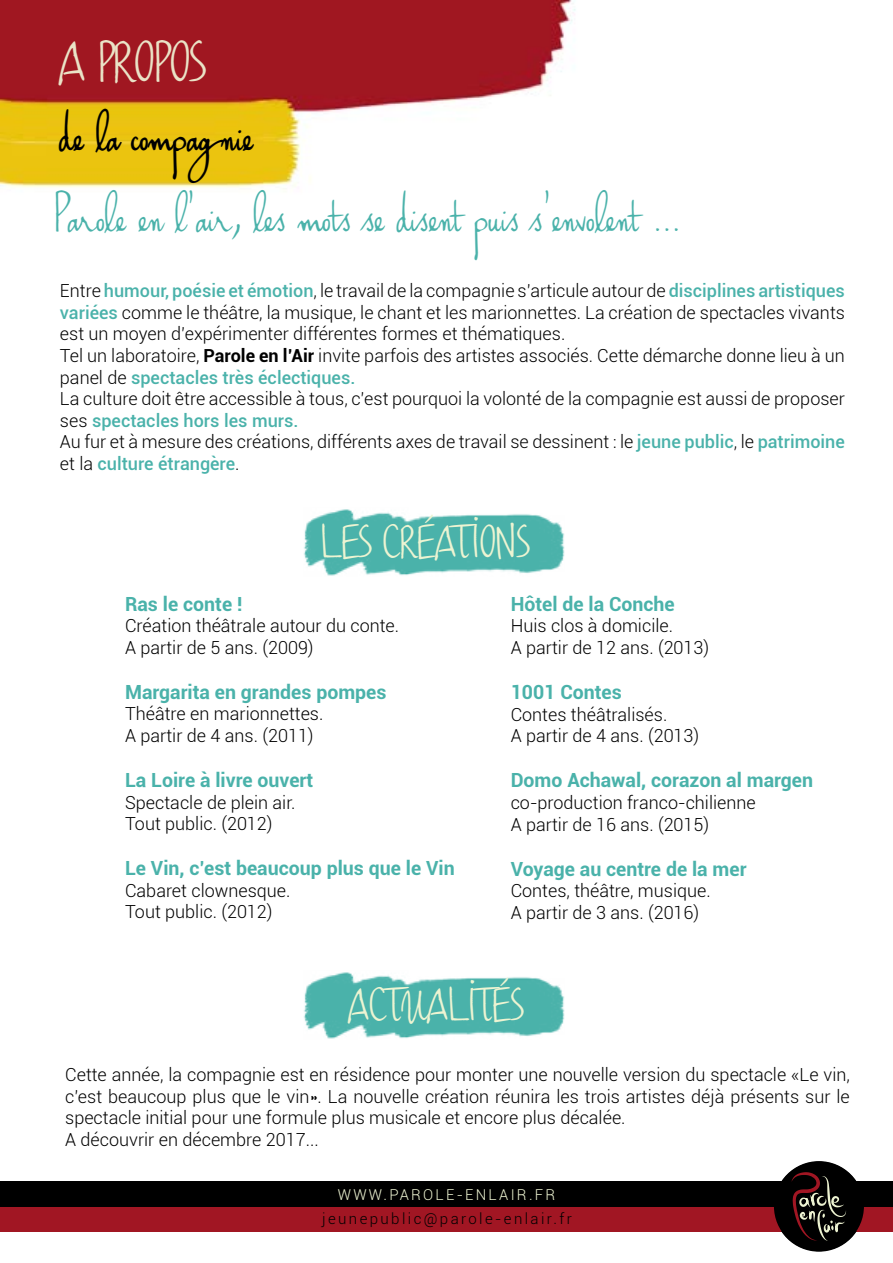
<style>
.page{position:relative;width:893px;height:1263px;background:#fff}
.page>*{position:absolute;margin:0;border:0;box-sizing:border-box;transform-origin:0 0}
.t1{font:45px "Haiku's Scriptv.09";color:#4ab2aa}
.t2{font:700 45px "Haiku's Scriptv.09";color:#000}
.t3{font:700 45px "Haiku's Scriptv.09";color:#eae3c7}
.t4{font:700 36px "Haiku's Scriptv.09";color:#edf4d2}
.t5{font:700 19.5px "Roboto";color:#4ab2aa}
.t6{font:300 18px/21.6px "Roboto";color:#000}
.t7{font:300 15px "Roboto";letter-spacing:.16em;color:#000}
.t8{font:300 15px "Roboto";letter-spacing:.15em;color:#edf3d1}
.s1{font-weight:500;color:#4ab2aa}
.s2{font-weight:700}
</style>
<div class="page">
<img style="left:0;top:0;width:576px;height:188px">
<div style="left:0;top:1205px;width:893px;height:26px;background:#a11623"></div>
<div style="left:0;top:1181px;width:893px;height:25px;background:#000"></div>
<div style="left:774px;top:1161px;width:90px;height:90px;background:#000;border-radius:50%"></div>
<svg style="left:791px;top:1172px;width:55px;height:69px"></svg>
<img style="left:304px;top:972px;width:261px;height:67px">
<img style="left:304px;top:509px;width:261px;height:67px">
<h1 class="t3" style="left:60px;top:39px;width:149px">A PROPOS</h1>
<h1 class="t2" style="left:60px;top:108px;width:195px">de la compagnie</h1>
<h1 class="t1" style="left:54px;top:190px;width:628px">Parole en l'air, les mots se disent puis s'envolent ...</h1>
<p class="t6" style="left:60px;top:279px;width:786px">Entre <span class="s1">humour, poésie et émotion</span>, le travail de la compagnie s’articule autour de <span class="s1">disciplines artistiques variées</span> comme le théâtre, la musique, le chant et les marionnettes. La création de spectacles vivants est un moyen d’expérimenter différentes formes et thématiques.<br>Tel un laboratoire, <span class="s2">Parole en l’Air</span> invite parfois des artistes associés. Cette démarche donne lieu à un panel de <span class="s1">spectacles très éclectiques.<br></span>La culture doit être accessible à tous, c’est pourquoi la volonté de la compagnie est aussi de proposer ses <span class="s1">spectacles hors les murs.<br></span>Au fur et à mesure des créations, différents axes de travail se dessinent : le <span class="s1">jeune public</span>, le <span class="s1">patrimoine </span>et la <span class="s1">culture étrangère</span>.</p>
<h2 class="t4" style="left:322px;top:524px;width:211px">LES CRÉATIONS</h2>
<p class="t5" style="left:125px;top:590px;width:119px">Ras le conte !</p>
<p class="t6" style="left:125px;top:614px;width:276px">Création théâtrale autour du conte.<br>A partir de 5 ans. (2009)</p>
<p class="t5" style="left:125px;top:678px;width:263px">Margarita en grandes pompes</p>
<p class="t6" style="left:125px;top:702px;width:200px">Théâtre en marionnettes.<br>A partir de 4 ans. (2011)</p>
<p class="t5" style="left:125px;top:766px;width:190px">La Loire à livre ouvert</p>
<p class="t6" style="left:125px;top:791px;width:172px">Spectacle de plein air.<br>Tout public. (2012)</p>
<p class="t5" style="left:125px;top:854px;width:331px">Le Vin, c’est beaucoup plus que le Vin</p>
<p class="t6" style="left:125px;top:879px;width:167px">Cabaret clownesque.<br>Tout public. (2012)</p>
<p class="t5" style="left:511px;top:590px;width:166px">Hôtel de la Conche</p>
<p class="t6" style="left:511px;top:615px;width:200px">Huis clos à domicile.<br>A partir de 12 ans. (2013)</p>
<p class="t5" style="left:511px;top:678px;width:113px">1001 Contes</p>
<p class="t6" style="left:511px;top:703px;width:190px">Contes théâtralisés.<br>A partir de 4 ans. (2013)</p>
<p class="t5" style="left:511px;top:767px;width:304px">Domo Achawal, corazon al margen</p>
<p class="t6" style="left:511px;top:791px;width:247px">co-production franco-chilienne<br>A partir de 16 ans. (2015)</p>
<p class="t5" style="left:511px;top:855px;width:237px">Voyage au centre de la mer</p>
<p class="t6" style="left:511px;top:879px;width:202px">Contes, théâtre, musique.<br>A partir de 3 ans. (2016)</p>
<h2 class="t4" style="left:349px;top:987px;width:178px">ACTUALITÉS</h2>
<p class="t6" style="left:65px;top:1063px;width:786px">Cette année, la compagnie est en résidence pour monter une nouvelle version du spectacle «Le vin, c’est beaucoup plus que le vin». La nouvelle création réunira les trois artistes déjà présents sur le spectacle initial pour une formule plus musicale et encore plus décalée.<br>A découvrir en décembre 2017...</p>
<p class="t8" style="left:338px;top:1184px;width:219px">WWW.PAROLE-ENLAIR.FR</p>
<p class="t7" style="left:322px;top:1208px;width:251px">jeunepublic@parole-enlair.fr</p>
<p class="t7" style="left:322px;top:1208px;width:94px">compagnie</p>
</div>
